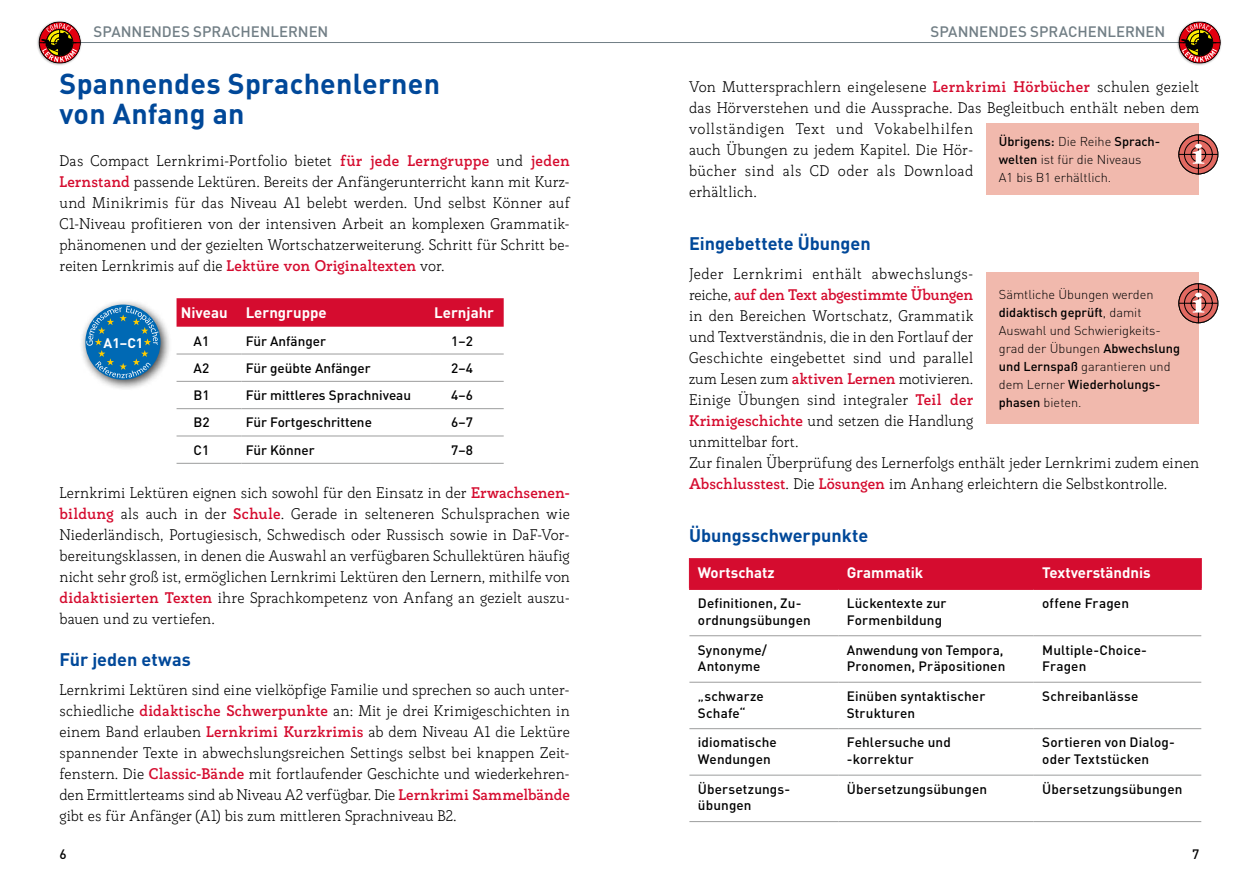
<style>
.page{position:relative;width:1259px;height:893px;background:#fff}
.page>*{position:absolute;margin:0;border:0;box-sizing:border-box;transform-origin:0 0}
.t1{font:700 28.5px/30px "DINOT";letter-spacing:.01em;color:#004899}
.t2{font:700 18px "DINOT";color:#004899}
.t3{font:300 15px/21px "Rogliano";letter-spacing:.01em;color:#000}
.t4{font:700 15px "DINOT";color:#fff}
.t5{font:500 15px "DINOT";letter-spacing:-.005em;color:#717e85}
.t6{font:700 13.8px "DINOT";color:#fff}
.t7{font:500 13.5px/16.5px "DINOT";letter-spacing:.01em;color:#000}
.t8{font:300 12.75px/18px "DINOT";color:#000}
.s1{font-weight:700;color:#d50c2f}
.s2{font-weight:500}
</style>
<div class="page">
<hr style="left:72px;top:42px;width:1123px;height:1px;background:#717e85">
<div style="left:37px;top:21px;width:45px;height:45px;background:#000;opacity:.3"></div>
<svg style="left:39px;top:22px;width:42px;height:41px;background:#9c5748"></svg>
<div style="left:1176px;top:21px;width:46px;height:45px;background:#000;opacity:.3"></div>
<svg style="left:1178px;top:22px;width:42px;height:41px;background:#9c5749"></svg>
<svg style="left:176px;top:298px;width:328px;height:29px;background:#d51133"></svg>
<hr style="left:176px;top:354px;width:65px;height:1px;background:#9c9d9d">
<hr style="left:241px;top:354px;width:189px;height:1px;background:#9c9d9d">
<hr style="left:430px;top:354px;width:74px;height:1px;background:#9c9d9d">
<hr style="left:176px;top:381px;width:65px;height:1px;background:#9c9d9d">
<hr style="left:241px;top:381px;width:189px;height:1px;background:#9c9d9d">
<hr style="left:430px;top:381px;width:74px;height:1px;background:#9c9d9d">
<hr style="left:176px;top:408px;width:65px;height:1px;background:#9c9d9d">
<hr style="left:241px;top:408px;width:189px;height:1px;background:#9c9d9d">
<hr style="left:430px;top:408px;width:74px;height:1px;background:#9c9d9d">
<hr style="left:176px;top:436px;width:65px;height:1px;background:#9c9d9d">
<hr style="left:241px;top:436px;width:189px;height:1px;background:#9c9d9d">
<hr style="left:430px;top:436px;width:74px;height:1px;background:#9c9d9d">
<hr style="left:176px;top:463px;width:65px;height:1px;background:#9c9d9d">
<hr style="left:241px;top:463px;width:189px;height:1px;background:#9c9d9d">
<hr style="left:430px;top:463px;width:74px;height:1px;background:#9c9d9d">
<div style="left:79px;top:299px;width:93px;height:92px;background:#000;opacity:.75"></div>
<svg style="left:86px;top:306px;width:72px;height:72px;background:#3b86b6"></svg>
<div style="left:690px;top:558px;width:511px;height:31px;background:#d50c2f"></div>
<hr style="left:689px;top:635px;width:149px;height:1px;background:#9c9d9d">
<hr style="left:838px;top:635px;width:195px;height:1px;background:#9c9d9d">
<hr style="left:1033px;top:635px;width:168px;height:1px;background:#9c9d9d">
<hr style="left:689px;top:682px;width:149px;height:1px;background:#9c9d9d">
<hr style="left:838px;top:682px;width:195px;height:1px;background:#9c9d9d">
<hr style="left:1033px;top:682px;width:168px;height:1px;background:#9c9d9d">
<hr style="left:689px;top:728px;width:149px;height:1px;background:#9c9d9d">
<hr style="left:838px;top:728px;width:195px;height:1px;background:#9c9d9d">
<hr style="left:1033px;top:728px;width:168px;height:1px;background:#9c9d9d">
<hr style="left:689px;top:775px;width:149px;height:1px;background:#9c9d9d">
<hr style="left:838px;top:775px;width:195px;height:1px;background:#9c9d9d">
<hr style="left:1033px;top:775px;width:168px;height:1px;background:#9c9d9d">
<hr style="left:689px;top:821px;width:149px;height:1px;background:#9c9d9d">
<hr style="left:838px;top:821px;width:195px;height:1px;background:#9c9d9d">
<hr style="left:1033px;top:821px;width:168px;height:1px;background:#9c9d9d">
<hr style="left:689px;top:558px;width:1px;height:31px;background:#d50c2f">
<hr style="left:1201px;top:558px;width:1px;height:31px;background:#d50c2f">
<hr style="left:689px;top:589px;width:149px;height:1px;background:#d50c2f">
<hr style="left:838px;top:589px;width:195px;height:1px;background:#d50c2f">
<hr style="left:1033px;top:589px;width:168px;height:1px;background:#d50c2f">
<div style="left:986px;top:123px;width:212px;height:72px;background:#f1b9ad"></div>
<svg style="left:1178px;top:134px;width:40px;height:41px"></svg>
<div style="left:986px;top:272px;width:212px;height:152px;background:#f1b9ad"></div>
<svg style="left:1178px;top:283px;width:40px;height:41px"></svg>
<p class="t5" style="left:94px;top:22px;width:236px">SPANNENDES SPRACHENLERNEN</p>
<p class="t5" style="left:930px;top:22px;width:236px">SPANNENDES SPRACHENLERNEN</p>
<h1 class="t1" style="left:60px;top:68px;width:382px">Spannendes Sprachenlernen von Anfang an</h1>
<p class="t3" style="left:60px;top:150px;width:512px">Das Compact Lernkrimi-Portfolio bietet <span class="s1">für jede Lerngruppe</span> und <span class="s1">jeden Lernstand</span> passende Lektüren. Bereits der Anfängerunterricht kann mit Kurz&shy;und Minikrimis für das Niveau A1 belebt werden. Und selbst Könner auf C1-Niveau profitieren von der intensiven Arbeit an komplexen Grammatik&shy;phänomenen und der gezielten Wortschatzerweiterung. Schritt für Schritt be&shy;reiten Lernkrimis auf die <span class="s1">Lektüre von Originaltexten</span> vor.</p>
<p class="t3" style="left:689px;top:76px;width:512px">Von Muttersprachlern eingelesene <span class="s1">Lernkrimi Hörbücher</span> schulen gezielt das Hörverstehen und die Aussprache. Das Begleitbuch enthält neben dem vollständigen Text und Vokabelhilfen<br>auch Übungen zu jedem Kapitel. Die Hör--<br>bücher sind als CD oder als Download<br>erhältlich.</p>
<p class="t2" style="left:689px;top:231px;width:183px">Eingebettete Übungen</p>
<p class="t3" style="left:689px;top:263px;width:512px">Jeder Lernkrimi enthält abwechslungs-<br>reiche, <span class="s1">auf den Text abgestimmte Übungen<br></span>in den Bereichen Wortschatz, Grammatik<br>und Textverständnis, die in den Fortlauf der<br>Geschichte eingebettet sind und parallel<br>zum Lesen zum <span class="s1">aktiven Lernen</span> motivieren.<br>Einige Übungen sind integraler <span class="s1">Teil der<br>Krimigeschichte</span> und setzen die Handlung<br>unmittelbar fort.<br>Zur finalen Überprüfung des Lernerfolgs enthält jeder Lernkrimi zudem einen <span class="s1">Abschlusstest</span>. Die <span class="s1">Lösungen</span> im Anhang erleichtern die Selbstkontrolle.</p>
<p class="t2" style="left:689px;top:523px;width:181px">Übungsschwerpunkte</p>
<p class="t8" style="left:999px;top:132px;width:163px"><span class="s2">Übrigens:</span> Die Reihe <span class="s2">Sprach&shy;welten</span> ist für die Niveaus<br>A1 bis B1 erhältlich.</p>
<p class="t8" style="left:999px;top:285px;width:183px">Sämtliche Übungen werden <span class="s2">didaktisch geprüft</span>, damit<br>Auswahl und Schwierigkeits&shy;grad der Übungen <span class="s2">Abwechslung und Lernspaß</span> garantieren und dem Lerner <span class="s2">Wiederholungs&shy;phasen</span> bieten.</p>
<p class="t4" style="left:181px;top:303px;width:147px">Niveau Lerngruppe</p>
<p class="t4" style="left:434px;top:303px;width:61px">Lernjahr</p>
<p class="t7" style="left:194px;top:332px;width:17px">A1</p>
<p class="t7" style="left:246px;top:332px;width:82px">Für Anfänger</p>
<p class="t7" style="left:451px;top:332px;width:23px">1–2</p>
<p class="t7" style="left:194px;top:359px;width:17px">A2</p>
<p class="t7" style="left:246px;top:359px;width:127px">Für geübte Anfänger</p>
<p class="t7" style="left:451px;top:359px;width:23px">2–4</p>
<p class="t7" style="left:194px;top:387px;width:18px">B1</p>
<p class="t7" style="left:246px;top:387px;width:167px">Für mittleres Sprachniveau</p>
<p class="t7" style="left:451px;top:387px;width:23px">4–6</p>
<p class="t7" style="left:194px;top:414px;width:18px">B2</p>
<p class="t7" style="left:246px;top:414px;width:128px">Für Fortgeschrittene</p>
<p class="t7" style="left:451px;top:414px;width:23px">6–7</p>
<p class="t7" style="left:194px;top:441px;width:17px">C1</p>
<p class="t7" style="left:246px;top:441px;width:71px">Für Könner</p>
<p class="t7" style="left:451px;top:441px;width:23px">7–8</p>
<p class="t6" style="left:104px;top:333px;width:41px">A1–C1</p>
<p class="t3" style="left:60px;top:482px;width:512px;text-align:justify">Lernkrimi Lektüren eignen sich sowohl für den Einsatz in der <span class="s1">Erwachsenen&shy;bildung</span> als auch in der <span class="s1">Schule</span>. Gerade in selteneren Schulsprachen wie Niederländisch, Portugiesisch, Schwedisch oder Russisch sowie in DaF-Vor&shy;bereitungsklassen, in denen die Auswahl an verfügbaren Schullektüren häufig nicht sehr groß ist, ermöglichen Lernkrimi Lektüren den Lernern, mithilfe von <span class="s1">didaktisierten Texten</span> ihre Sprachkompetenz von Anfang an gezielt auszu&shy;bauen und zu vertiefen.</p>
<p class="t2" style="left:60px;top:647px;width:133px">Für jeden etwas</p>
<p class="t3" style="left:60px;top:679px;width:512px;text-align:justify">Lernkrimi Lektüren sind eine vielköpfige Familie und sprechen so auch unter&shy;schiedliche <span class="s1">didaktische Schwerpunkte</span> an: Mit je drei Krimigeschichten in einem Band erlauben <span class="s1">Lernkrimi Kurzkrimis</span> ab dem Niveau A1 die Lektüre spannender Texte in abwechslungsreichen Settings selbst bei knappen Zeit&shy;fenstern. Die <span class="s1">Classic-Bände</span> mit fortlaufender Geschichte und wiederkehren&shy;den Ermittlerteams sind ab Niveau A2 verfügbar. Die <span class="s1">Lernkrimi Sammelbände </span>gibt es für Anfänger (A1) bis zum mittleren Sprachniveau B2.</p>
<p class="t4" style="left:698px;top:563px;width:78px">Wortschatz</p>
<p class="t4" style="left:847px;top:563px;width:78px">Grammatik</p>
<p class="t4" style="left:1042px;top:563px;width:110px">Textverständnis</p>
<p class="t7" style="left:698px;top:595px;width:114px">Definitionen, Zu&shy;ordnungsübungen</p>
<p class="t7" style="left:847px;top:595px;width:101px">Lückentexte zur<br>Formenbildung</p>
<p class="t7" style="left:1042px;top:595px;width:88px">offene Fragen</p>
<p class="t7" style="left:698px;top:641px;width:71px">Synonyme/<br>Antonyme</p>
<p class="t7" style="left:847px;top:641px;width:160px">Anwendung von Tempora,<br>Pronomen, Präpositionen</p>
<p class="t7" style="left:1042px;top:641px;width:106px">Multiple-Choice-<br>Fragen</p>
<p class="t7" style="left:698px;top:688px;width:67px">„schwarze<br>Schafe“</p>
<p class="t7" style="left:847px;top:688px;width:140px">Einüben syntaktischer<br>Strukturen</p>
<p class="t7" style="left:1042px;top:688px;width:98px">Schreibanlässe</p>
<p class="t7" style="left:698px;top:734px;width:80px">idiomatische<br>Wendungen</p>
<p class="t7" style="left:847px;top:734px;width:106px">Fehlersuche und -korrektur</p>
<p class="t7" style="left:1042px;top:734px;width:134px">Sortieren von Dialog&shy;oder Textstücken</p>
<p class="t7" style="left:698px;top:780px;width:94px">Übersetzungs&shy;übungen</p>
<p class="t7" style="left:847px;top:780px;width:142px">Übersetzungsübungen</p>
<p class="t7" style="left:1042px;top:780px;width:142px">Übersetzungsübungen</p>
<p class="t7" style="left:60px;top:845px;width:9px">6</p>
<p class="t7" style="left:1192px;top:845px;width:9px">7</p>
</div>
